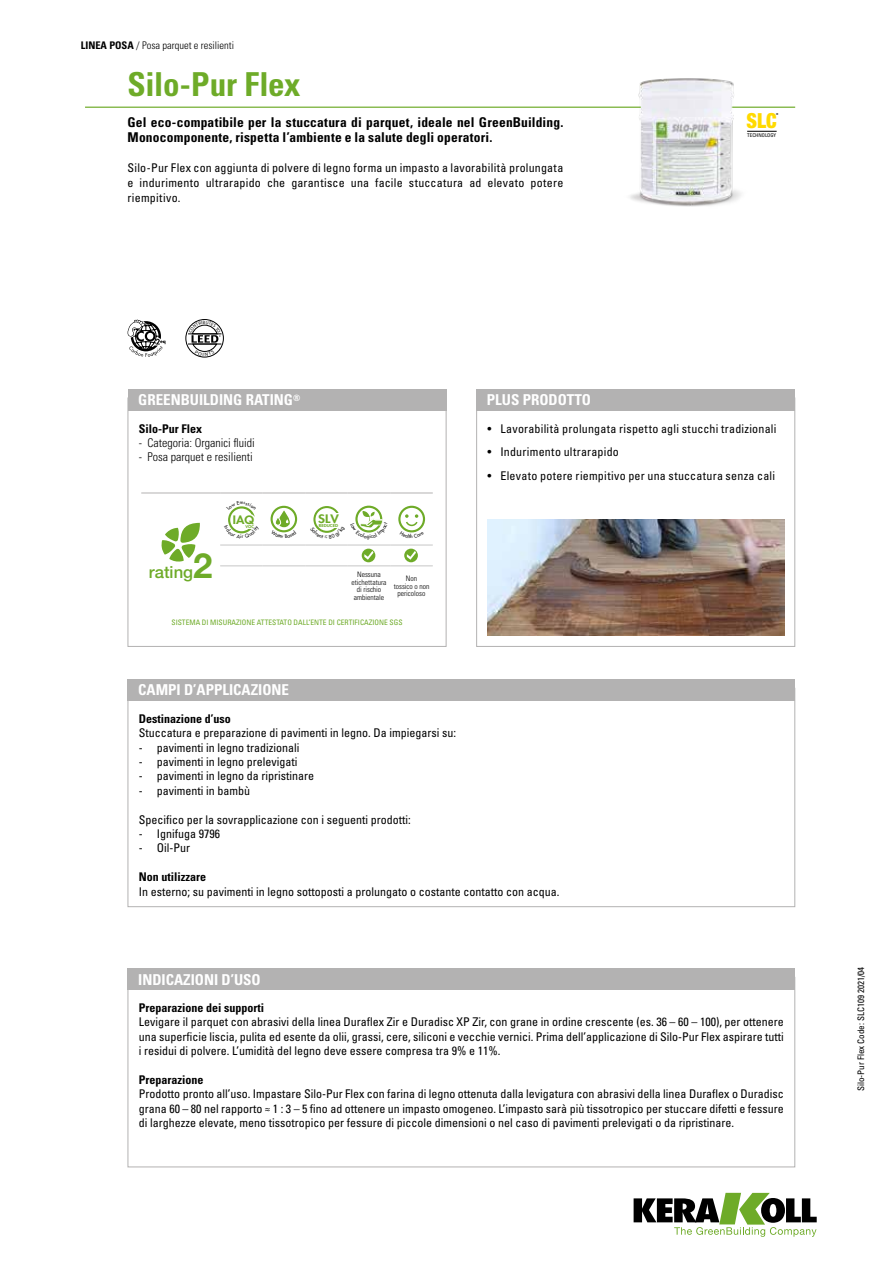
<style>
.page{position:relative;width:893px;height:1263px;background:#fff}
.page>*{position:absolute;margin:0;border:0;box-sizing:border-box;transform-origin:0 0}
.t1{font:700 condensed 33px "Univers LT Std";letter-spacing:-.01em;color:#6eab28}
.t2{font:900 condensed 20.85px "Helvetica Neue LT Std";color:#ffda00;scale:.95 1}
.t3{font:500 16.65px "Helvetica Neue LT Std";color:#6eab28}
.t4{font:700 condensed 15px "Univers LT Std";color:#fff}
.t5{font:700 condensed 13.5px/15px "Univers LT Std";letter-spacing:.015em;color:#000}
.t6{font:condensed 12px/14.4px "Univers LT Std";color:#000;text-align:justify}
.t7{font:condensed 12px "Univers LT Std";letter-spacing:.02em;color:#000}
.t8{font:700 condensed 12px "Univers LT Std";color:#000}
.t9{font:300 condensed 12px "Univers LT Std";color:#000}
.t10{font:800 11.4px "Futura Std";color:#6eab28;scale:1.15 1}
.t11{font:800 11.1px "Futura Std";color:#6eab28;scale:1.11 1}
.t12{font:300 condensed 10.5px "Univers LT Std";color:#000}
.t13{font:condensed 9px "Univers LT Std";color:#000}
.t14{font:300 condensed 7.5px/7.5px "Univers LT Std";color:#000;text-align:center}
.t15{font:condensed 7.5px "Univers LT Std";color:#6eab28}
.t16{font:condensed 5.25px "Univers LT Std";color:#000}
.t17{font:800 3.9px "Futura Std";color:#6eab28;scale:1.2 1}
.t18{font:800 3.9px "Futura Std";color:#6eab28;scale:1.11 1}
.t19{font:500 condensed 2.85px "Helvetica Neue LT Std";color:#000}
.s1{font-weight:700}
.s2{font-weight:700;font-size:34.8px}
.s3{font-size:11.4px}
</style>
<div class="page">
<svg style="left:634px;top:1193px;width:183px;height:44px"></svg>
<hr style="left:85px;top:107px;width:710px;height:1px;background:#6eab28">
<div style="left:128px;top:389px;width:318px;height:21px;background:#b3b2b2"></div>
<div style="left:476px;top:389px;width:319px;height:21px;background:#b3b2b2"></div>
<img style="left:487px;top:519px;width:298px;height:116px">
<div style="left:186px;top:319px;width:38px;height:38px;border:1px solid #000;border-radius:50%"></div>
<hr style="left:188px;top:344px;width:33px;height:1px;background:#000">
<hr style="left:188px;top:334px;width:34px;height:1px;background:#000">
<div style="left:128px;top:679px;width:667px;height:22px;background:#b3b2b2"></div>
<div style="left:128px;top:968px;width:667px;height:22px;background:#b3b2b2"></div>
<svg style="left:128px;top:320px;width:37px;height:37px"></svg>
<hr style="left:220px;top:545px;width:43px;height:1px;background:#c6c6c6">
<hr style="left:263px;top:545px;width:42px;height:1px;background:#c6c6c6">
<hr style="left:305px;top:545px;width:43px;height:1px;background:#c6c6c6">
<hr style="left:348px;top:545px;width:42px;height:1px;background:#c6c6c6">
<hr style="left:390px;top:545px;width:43px;height:1px;background:#c6c6c6">
<hr style="left:220px;top:566px;width:43px;height:1px;background:#c6c6c6">
<hr style="left:263px;top:566px;width:42px;height:1px;background:#c6c6c6">
<hr style="left:305px;top:566px;width:43px;height:1px;background:#c6c6c6">
<hr style="left:348px;top:566px;width:42px;height:1px;background:#c6c6c6">
<hr style="left:390px;top:566px;width:43px;height:1px;background:#c6c6c6">
<hr style="left:141px;top:493px;width:79px;height:1px;background:#b3b2b2">
<hr style="left:220px;top:493px;width:43px;height:1px;background:#b3b2b2">
<hr style="left:263px;top:493px;width:42px;height:1px;background:#b3b2b2">
<hr style="left:305px;top:493px;width:43px;height:1px;background:#b3b2b2">
<hr style="left:348px;top:493px;width:42px;height:1px;background:#b3b2b2">
<hr style="left:390px;top:493px;width:43px;height:1px;background:#b3b2b2">
<svg style="left:161px;top:523px;width:39px;height:39px"></svg>
<div style="left:271px;top:506px;width:26px;height:26px;border:2px solid #6eab28;border-radius:50%"></div>
<div style="left:313px;top:506px;width:27px;height:27px;border:2px solid #6eab28;border-radius:50%"></div>
<div style="left:327px;top:513px;width:14px;height:15px;background:#fff"></div>
<div style="left:355px;top:506px;width:27px;height:26px;border:2px solid #6eab28;border-radius:50%"></div>
<div style="left:398px;top:506px;width:27px;height:26px;border:2px solid #6eab28;border-radius:50%"></div>
<svg style="left:362px;top:549px;width:13px;height:13px"></svg>
<svg style="left:364px;top:551px;width:9px;height:9px"></svg>
<svg style="left:404px;top:549px;width:14px;height:13px"></svg>
<svg style="left:407px;top:551px;width:9px;height:9px"></svg>
<hr style="left:747px;top:131px;width:30px;height:1px;background:#000">
<img style="left:618px;top:78px;width:136px;height:129px">
<svg style="left:189px;top:321px;width:32px;height:35px"></svg>
<svg style="left:228px;top:506px;width:27px;height:28px"></svg>
<svg style="left:271px;top:509px;width:26px;height:24px"></svg>
<svg style="left:316px;top:527px;width:21px;height:6px"></svg>
<svg style="left:355px;top:511px;width:28px;height:22px"></svg>
<svg style="left:400px;top:514px;width:24px;height:19px"></svg>
<p class="t12" style="left:81px;top:39px;width:155px"><span class="s1">LINEA POSA</span> / Posa parquet e resilienti</p>
<h1 class="t1" style="left:128px;top:64px;width:175px">Silo-Pur Flex</h1>
<p class="t5" style="left:128px;top:114px;width:437px">Gel eco-compatibile per la stuccatura di parquet, ideale nel GreenBuilding.<br>Monocomponente, rispetta l’ambiente e la salute degli operatori.</p>
<p class="t6" style="left:128px;top:160px;width:437px;line-height:15px">Silo-Pur Flex con aggiunta di polvere di legno forma un impasto a lavorabilità prolungata e indurimento ultrarapido che garantisce una facile stuccatura ad elevato potere riempitivo.</p>
<h2 class="t2" style="left:747px;top:108px;width:33px">SLC</h2>
<p class="t19" style="left:776px;top:112px;width:4px">®</p>
<p class="t16" style="left:747px;top:132px;width:31px">TECHNOLOGY</p>
<p class="t4" style="left:138px;top:391px;width:164px">GREENBUILDING RATING<sup>®</sup></p>
<p class="t4" style="left:487px;top:391px;width:106px">PLUS PRODOTTO</p>
<p class="t8" style="left:139px;top:421px;width:65px">Silo-Pur Flex</p>
<p class="t9" style="left:139px;top:435px;width:117px">- Categoria: Organici fluidi</p>
<p class="t9" style="left:139px;top:450px;width:115px">- Posa parquet e resilienti</p>
<h3 class="t3" style="left:149px;top:562px;width:65px">rating<span class="s2">2</span></h3>
<p class="t11" style="left:233px;top:513px;width:21px"><span class="s3">I</span>AQ</p>
<p class="t18" style="left:245px;top:524px;width:9px">VOC</p>
<p class="t10" style="left:318px;top:512px;width:19px">SLV</p>
<p class="t17" style="left:319px;top:523px;width:18px">REDUCED</p>
<p class="t14" style="left:351px;top:571px;width:36px">Nessuna etichettatura di rischio ambientale</p>
<p class="t14" style="left:394px;top:575px;width:37px">Non<br>tossico o non pericoloso</p>
<p class="t15" style="left:172px;top:617px;width:233px">SISTEMA DI MISURAZIONE ATTESTATO DALL’ENTE DI CERTIFICAZIONE SGS</p>
<p class="t4" style="left:138px;top:681px;width:152px">CAMPI D’APPLICAZIONE</p>
<p class="t7" style="left:488px;top:421px;width:290px">• Lavorabilità prolungata rispetto agli stucchi tradizionali</p>
<p class="t7" style="left:488px;top:444px;width:133px">• Indurimento ultrarapido</p>
<p class="t7" style="left:488px;top:468px;width:289px">• Elevato potere riempitivo per una stuccatura senza cali</p>
<p class="t8" style="left:139px;top:711px;width:93px">Destinazione d’uso</p>
<p class="t6" style="left:139px;top:726px;width:319px">Stuccatura e preparazione di pavimenti in legno. Da impiegarsi su:</p>
<p class="t6" style="left:139px;top:740px;width:162px">- pavimenti in legno tradizionali</p>
<p class="t6" style="left:139px;top:754px;width:160px">- pavimenti in legno prelevigati</p>
<p class="t6" style="left:139px;top:769px;width:177px">- pavimenti in legno da ripristinare</p>
<p class="t6" style="left:139px;top:783px;width:113px">- pavimenti in bambù</p>
<p class="t6" style="left:139px;top:812px;width:273px">Specifico per la sovrapplicazione con i seguenti prodotti:</p>
<p class="t6" style="left:139px;top:826px;width:83px">- Ignifuga 9796</p>
<p class="t6" style="left:139px;top:841px;width:53px">- Oil-Pur</p>
<p class="t8" style="left:139px;top:870px;width:69px">Non utilizzare</p>
<p class="t6" style="left:139px;top:884px;width:422px">In esterno; su pavimenti in legno sottoposti a prolungato o costante contatto con acqua.</p>
<p class="t4" style="left:138px;top:970px;width:124px">INDICAZIONI D’USO</p>
<p class="t8" style="left:139px;top:1000px;width:127px">Preparazione dei supporti</p>
<p class="t6" style="left:139px;top:1015px;width:646px">Levigare il parquet con abrasivi della linea Duraflex Zir e Duradisc XP Zir, con grane in ordine crescente (es. 36 – 60 – 100), per ottenere una superficie liscia, pulita ed esente da olii, grassi, cere, siliconi e vecchie vernici. Prima dell’applicazione di Silo-Pur Flex aspirare tutti i residui di polvere. L’umidità del legno deve essere compresa tra 9% e 11%.</p>
<p class="t8" style="left:139px;top:1072px;width:66px">Preparazione</p>
<p class="t6" style="left:139px;top:1087px;width:646px">Prodotto pronto all’uso. Impastare Silo-Pur Flex con farina di legno ottenuta dalla levigatura con abrasivi della linea Duraflex o Duradisc grana 60 – 80 nel rapporto ≈ 1 : 3 – 5 fino ad ottenere un impasto omogeneo. L’impasto sarà più tissotropico per stuccare difetti e fessure di larghezze elevate, meno tissotropico per fessure di piccole dimensioni o nel caso di pavimenti prelevigati o da ripristinare.</p>
<p class="t13" style="left:855px;top:1091px;width:126px;rotate:-90deg">Silo-Pur Flex Code: SLC109 2021/04</p>
</div>
